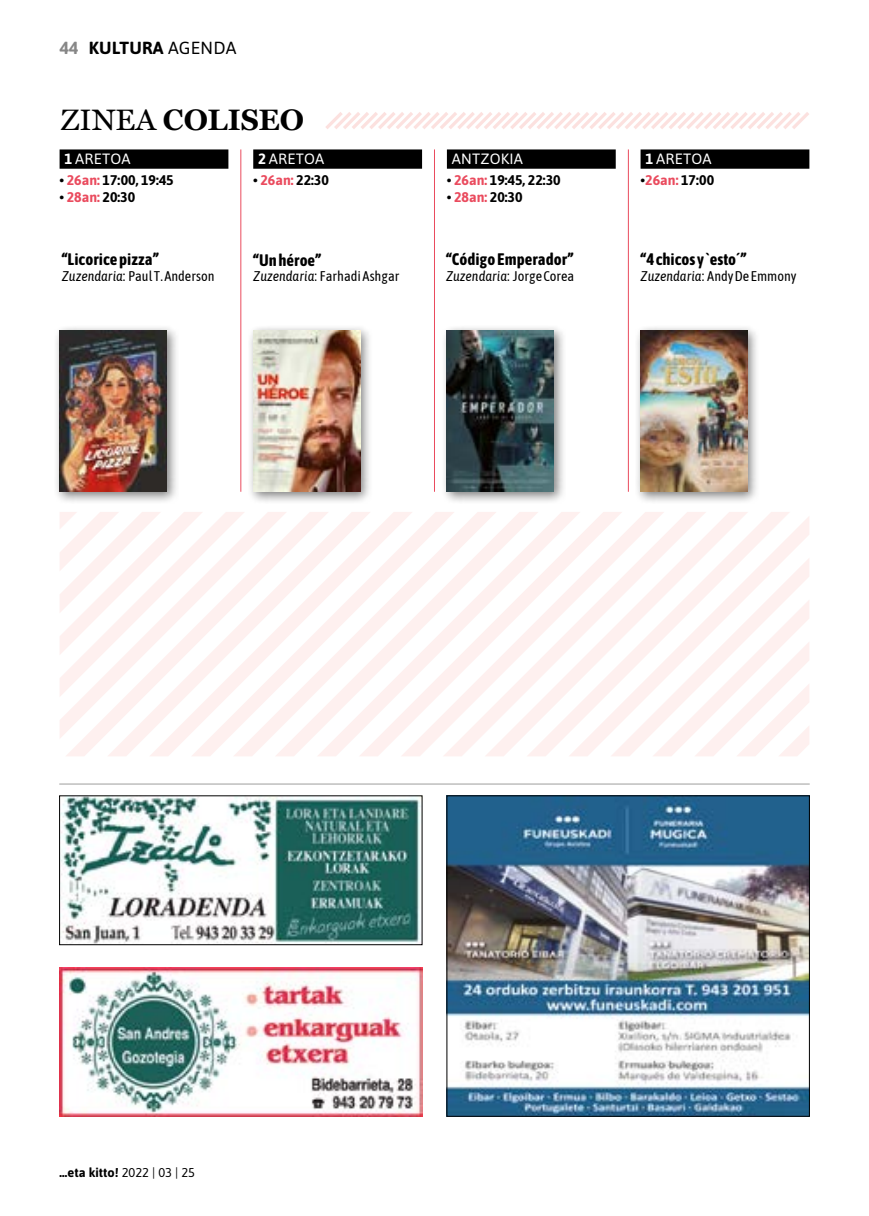
<style>
.page{position:relative;width:869px;height:1216px;background:#fff}
.page>*{position:absolute;margin:0;border:0;box-sizing:border-box;transform-origin:0 0}
.t1{font:700 29.75px "Miller Text";color:#000}
.t2{font:700 17.5px "Asap";letter-spacing:.01em;color:#000}
.t3{font:700 16.62px "Asap Condensed";color:#000}
.t4{font:14.88px "Asap";letter-spacing:.01em;color:#fff}
.t5{font:14px "Asap Condensed";color:#000}
.t6{font:700 14px "Asap";color:#000}
.t7{font:700 12.78px "Asap";color:#000}
.s1{color:#878787}
.s2{font-weight:400}
.s3{font-family:"Miller Text Roman";font-weight:400}
.s4{font-weight:700}
.s5{color:#ea4b5e}
.s6{font-style:italic}
</style>
<div class="page">
<div style="left:60px;top:149px;width:168px;height:20px;background:#000"></div>
<div style="left:253px;top:149px;width:169px;height:20px;background:#000"></div>
<div style="left:446px;top:149px;width:169px;height:20px;background:#000"></div>
<div style="left:640px;top:149px;width:169px;height:20px;background:#000"></div>
<div style="left:54px;top:325px;width:124px;height:179px;background:#000;opacity:.5"></div>
<img style="left:60px;top:331px;width:106px;height:160px">
<div style="left:248px;top:325px;width:124px;height:179px;background:#000;opacity:.5"></div>
<img style="left:253px;top:331px;width:107px;height:160px">
<div style="left:441px;top:325px;width:124px;height:179px;background:#000;opacity:.5"></div>
<img style="left:446px;top:331px;width:107px;height:160px">
<div style="left:634px;top:325px;width:125px;height:179px;background:#000;opacity:.5"></div>
<img style="left:640px;top:331px;width:106px;height:160px">
<hr style="left:240px;top:149px;width:1px;height:343px;background:#ea4b5e">
<hr style="left:434px;top:149px;width:1px;height:343px;background:#ea4b5e">
<hr style="left:627px;top:149px;width:1px;height:343px;background:#ea4b5e">
<svg style="left:326px;top:112px;width:483px;height:17px"></svg>
<img style="left:60px;top:967px;width:362px;height:149px">
<img style="left:61px;top:797px;width:359px;height:146px">
<div style="left:59px;top:795px;width:363px;height:150px;border:1px solid #000"></div>
<img style="left:448px;top:797px;width:359px;height:317px">
<div style="left:446px;top:795px;width:363px;height:321px;border:1px solid #000"></div>
<svg style="left:60px;top:512px;width:749px;height:244px"></svg>
<hr style="left:60px;top:783px;width:749px;height:1px;background:#9d9d9c">
<p class="t2" style="left:60px;top:36px;width:178px"><span class="s1">44</span> KULTURA <span class="s2">AGENDA</span></p>
<h1 class="t1" style="left:61px;top:102px;width:244px"><span class="s3">ZINEA</span> COLISEO</h1>
<p class="t4" style="left:64px;top:149px;width:67px"><span class="s4">1</span> ARETOA</p>
<p class="t6" style="left:60px;top:170px;width:116px">• <span class="s5">26an:</span> 17:00, 19:45</p>
<p class="t6" style="left:60px;top:187px;width:77px">• <span class="s5">28an:</span> 20:30</p>
<p class="t3" style="left:62px;top:248px;width:98px">“Licorice pizza”</p>
<p class="t5" style="left:62px;top:267px;width:154px"><span class="s6">Zuzendaria</span>: Paul T. Anderson</p>
<p class="t4" style="left:258px;top:149px;width:67px"><span class="s4">2</span> ARETOA</p>
<p class="t6" style="left:253px;top:170px;width:77px">• <span class="s5">26an:</span> 22:30</p>
<p class="t3" style="left:253px;top:249px;width:69px">“Un héroe”</p>
<p class="t5" style="left:253px;top:267px;width:148px"><span class="s6">Zuzendaria</span>: Farhadi Ashgar</p>
<p class="t4" style="left:451px;top:149px;width:72px">ANTZOKIA</p>
<p class="t6" style="left:446px;top:170px;width:115px">• <span class="s5">26an:</span> 19:45, 22:30</p>
<p class="t6" style="left:446px;top:187px;width:77px">• <span class="s5">28an:</span> 20:30</p>
<p class="t3" style="left:446px;top:248px;width:129px">“Código Emperador”</p>
<p class="t5" style="left:446px;top:267px;width:130px"><span class="s6">Zuzendaria</span>: Jorge Corea</p>
<p class="t4" style="left:645px;top:149px;width:67px"><span class="s4">1</span> ARETOA</p>
<p class="t6" style="left:640px;top:170px;width:75px">•<span class="s5">26an:</span> 17:00</p>
<p class="t3" style="left:640px;top:248px;width:107px">“4 chicos y `esto´”</p>
<p class="t5" style="left:640px;top:267px;width:157px"><span class="s6">Zuzendaria</span>: Andy De Emmony</p>
<p class="t7" style="left:60px;top:1162px;width:137px">…eta kitto! <span class="s2">2022 | 03 | 25</span></p>
</div>
